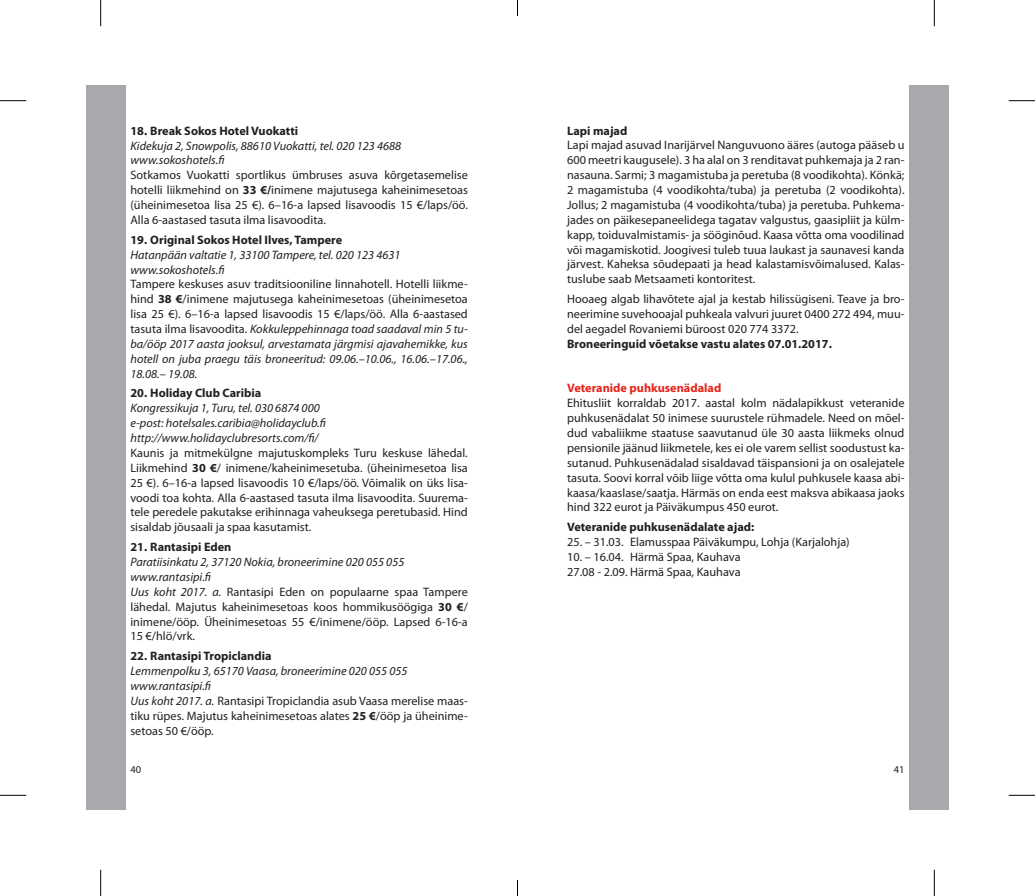
<style>
.page{position:relative;width:1035px;height:896px;background:#fff}
.page>*{position:absolute;margin:0;border:0;box-sizing:border-box;transform-origin:0 0}
.t1{font:12.25px/14.9px "Myriad Pro";color:#231f20;text-align:justify}
.t2{font:italic 12.25px/14.9px "Myriad Pro";color:#231f20}
.t3{font:700 12.25px "Myriad Pro";color:#231f20}
.t4{font:700 12.25px "Myriad Pro";color:#e72419}
.t5{font:10.5px "Myriad Pro";color:#231f20}
.s1{font-weight:700}
.s2{font-style:italic}
</style>
<div class="page">
<div style="left:86px;top:86px;width:39px;height:724px;background:#a8a9ad"></div>
<div style="left:909px;top:86px;width:40px;height:724px;background:#a8a9ad"></div>
<svg style="left:0;top:100px;width:26px;height:1px"></svg>
<svg style="left:1008px;top:100px;width:27px;height:1px"></svg>
<svg style="left:0;top:795px;width:26px;height:1px"></svg>
<svg style="left:1008px;top:795px;width:27px;height:1px"></svg>
<svg style="left:100px;top:0;width:1px;height:26px"></svg>
<svg style="left:100px;top:870px;width:1px;height:26px"></svg>
<svg style="left:934px;top:0;width:1px;height:26px"></svg>
<svg style="left:934px;top:870px;width:1px;height:26px"></svg>
<svg style="left:517px;top:0;width:1px;height:16px"></svg>
<svg style="left:517px;top:880px;width:1px;height:16px"></svg>
<p class="t3" style="left:130px;top:123px;width:169px">18. Break Sokos Hotel Vuokatti</p>
<p class="t2" style="left:130px;top:138px;width:272px">Kidekuja 2, Snowpolis, 88610 Vuokatti, tel. 020 123 4688 www.sokoshotels.fi</p>
<p class="t1" style="left:130px;top:168px;width:339px">Sotkamos Vuokatti sportlikus ümbruses asuva kõrgetasemelise hotelli liikmehind on <span class="s1">33 €/</span>inimene majutusega kaheinimesetoas (üheinimesetoa lisa 25 €). 6–16-a lapsed lisavoodis 15 €/laps/öö.<br>Alla 6-aastased tasuta ilma lisavoodita.</p>
<p class="t3" style="left:130px;top:232px;width:213px">19. Original Sokos Hotel Ilves, Tampere</p>
<p class="t2" style="left:130px;top:247px;width:271px">Hatanpään valtatie 1, 33100 Tampere, tel. 020 123 4631 www.sokoshotels.fi</p>
<p class="t1" style="left:130px;top:277px;width:339px">Tampere keskuses asuv traditsiooniline linnahotell. Hotelli liikme&shy;hind <span class="s1">38 €</span>/inimene majutusega kaheinimesetoas (üheinimesetoa lisa 25 €). 6–16-a lapsed lisavoodis 15 €/laps/öö. Alla 6-aastased tasuta ilma lisavoodita. <span class="s2">Kokkuleppehinnaga toad saadaval min 5 tu&shy;ba/ööp 2017 aasta jooksul, arvestamata järgmisi ajavahemikke, kus hotell on juba praegu täis broneeritud: 09.06.–10.06., 16.06.–17.06., 18.08.– 19.08.</span></p>
<p class="t3" style="left:130px;top:385px;width:132px">20. Holiday Club Caribia</p>
<p class="t2" style="left:130px;top:401px;width:197px">Kongressikuja 1, Turu, tel. 030 6874 000 e-post: hotelsales.caribia@holidayclub.fi http://www.holidayclubresorts.com/fi/</p>
<p class="t1" style="left:130px;top:445px;width:339px">Kaunis ja mitmekülgne majutuskompleks Turu keskuse lähedal.<br>Liikmehind <span class="s1">30 €</span>/ inimene/kaheinimesetuba. (üheinimesetoa lisa 25 €). 6–16-a lapsed lisavoodis 10 €/laps/öö. Võimalik on üks lisa&shy;voodi toa kohta. Alla 6-aastased tasuta ilma lisavoodita. Suurema&shy;tele peredele pakutakse erihinnaga vaheuksega peretubasid. Hind sisaldab jõusaali ja spaa kasutamist.</p>
<p class="t3" style="left:130px;top:539px;width:103px">21. Rantasipi Eden</p>
<p class="t1" style="left:130px;top:554px;width:339px;text-align:left"><span class="s2">Paratiisinkatu 2, 37120 Nokia, broneerimine 020 055 055 www.rantasipi.fi<br>Uus koht 2017. a.</span> Rantasipi Eden on populaarne spaa Tampere lähedal. Majutus kaheinimesetoas koos hommikusöögiga <span class="s1">30 €</span>/ inimene/ööp. Üheinimesetoas 55 €/inimene/ööp. Lapsed 6-16-a 15 €/hlö/vrk.</p>
<p class="t3" style="left:130px;top:648px;width:143px">22. Rantasipi Tropiclandia</p>
<p class="t1" style="left:130px;top:663px;width:339px;text-align:left"><span class="s2">Lemmenpolku 3, 65170 Vaasa, broneerimine 020 055 055 www.rantasipi.fi<br>Uus koht 2017. a.</span> Rantasipi Tropiclandia asub Vaasa merelise maas&shy;tiku rüpes. Majutus kaheinimesetoas alates <span class="s1">25 €</span>/ööp ja üheinime&shy;setoas 50 €/ööp.</p>
<p class="t3" style="left:567px;top:122px;width:62px">Lapi majad</p>
<p class="t1" style="left:567px;top:138px;width:339px">Lapi majad asuvad Inarijärvel Nanguvuono ääres (autoga pääseb u 600 meetri kaugusele). 3 ha alal on 3 renditavat puhkemaja ja 2 ran&shy;nasauna. Sarmi; 3 magamistuba ja peretuba (8 voodikohta). Könkä; 2 magamistuba (4 voodikohta/tuba) ja peretuba (2 voodikohta).<br>Jollus; 2 magamistuba (4 voodikohta/tuba) ja peretuba. Puhkema&shy;jades on päikesepaneelidega tagatav valgustus, gaasipliit ja külm&shy;kapp, toiduvalmistamis- ja sööginõud. Kaasa võtta oma voodilinad või magamiskotid. Joogivesi tuleb tuua laukast ja saunavesi kanda järvest. Kaheksa sõudepaati ja head kalastamisvõimalused. Kalas&shy;tuslube saab Metsaameti kontoritest.</p>
<p class="t1" style="left:567px;top:291px;width:339px">Hooaeg algab lihavõtete ajal ja kestab hilissügiseni. Teave ja bro&shy;neerimine suvehooajal puhkeala valvuri juuret 0400 272 494, muu&shy;del aegadel Rovaniemi büroost 020 774 3372.</p>
<p class="t3" style="left:567px;top:336px;width:266px">Broneeringuid võetakse vastu alates 07.01.2017.</p>
<p class="t4" style="left:567px;top:380px;width:156px">Veteranide puhkusenädalad</p>
<p class="t1" style="left:567px;top:395px;width:339px">Ehitusliit korraldab 2017. aastal kolm nädalapikkust veteranide puhkusenädalat 50 inimese suurustele rühmadele. Need on mõel&shy;dud vabaliikme staatuse saavutanud üle 30 aasta liikmeks olnud pensionile jäänud liikmetele, kes ei ole varem sellist soodustust ka&shy;sutanud. Puhkusenädalad sisaldavad täispansioni ja on osalejatele tasuta. Soovi korral võib liige võtta oma kulul puhkusele kaasa abi&shy;kaasa/kaaslase/saatja. Härmäs on enda eest maksva abikaasa jaoks hind 322 eurot ja Päiväkumpus 450 eurot.</p>
<p class="t3" style="left:567px;top:519px;width:189px">Veteranide puhkusenädalate ajad:</p>
<p class="t1" style="left:567px;top:534px;width:284px">25. – 31.03. Elamusspaa Päiväkumpu, Lohja (Karjalohja)</p>
<p class="t1" style="left:567px;top:549px;width:175px">10. – 16.04. Härmä Spaa, Kauhava<br>27.08 - 2.09. Härmä Spaa, Kauhava</p>
<p class="t5" style="left:130px;top:763px;width:12px">40</p>
<p class="t5" style="left:894px;top:763px;width:12px">41</p>
</div>
